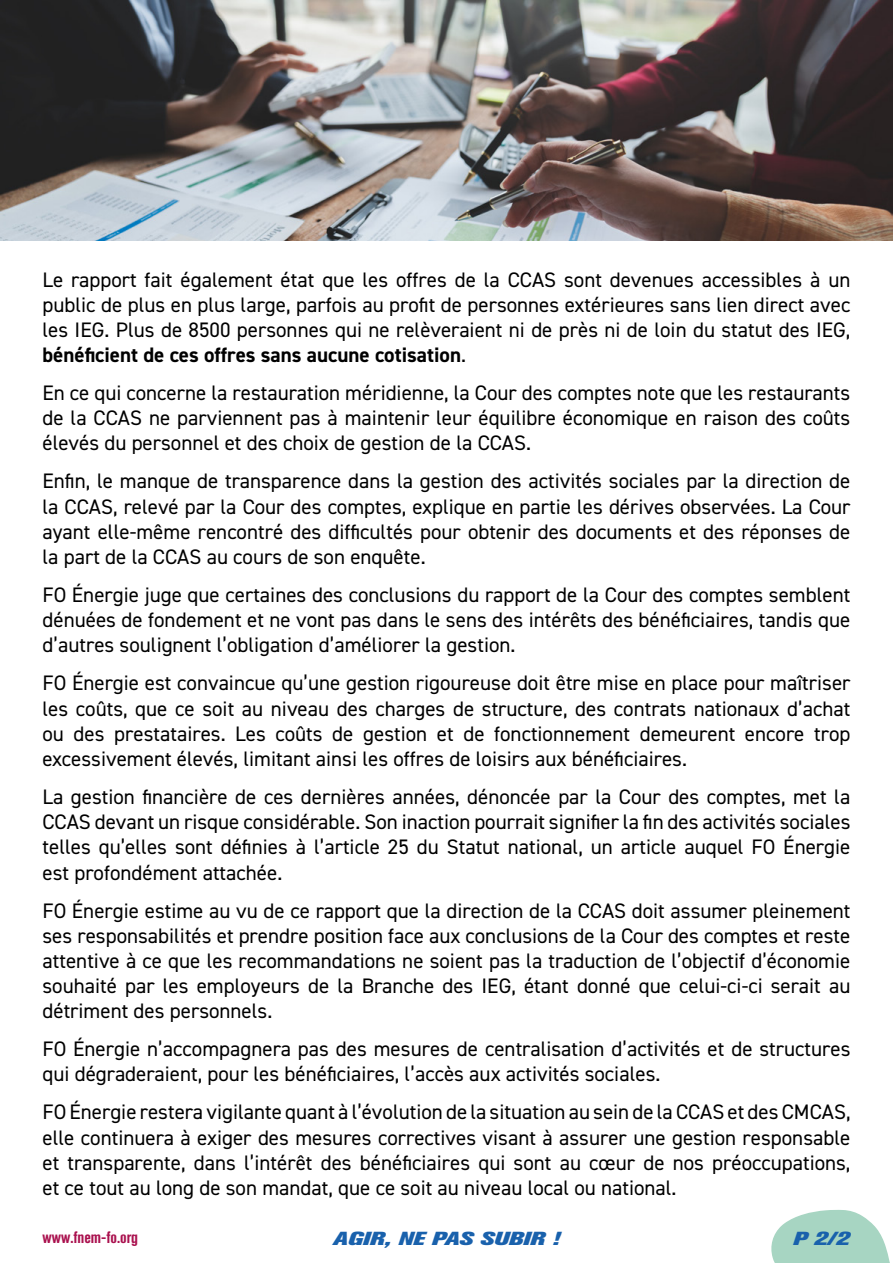
<style>
.page{position:relative;width:893px;height:1263px;background:#fff}
.page>*{position:absolute;margin:0;border:0;box-sizing:border-box;transform-origin:0 0}
.t1{font:21px/25.2px "DIN2014";color:#000;text-align:justify}
.t2{font:italic 800 18.75px "Akzidenz Grotesk Pro";color:#1961ac;scale:1.4 1}
.t3{font:700 condensed 16.5px "Akzidenz Grotesk Pro";color:#aa124f}
.s1{font-weight:700}
</style>
<div class="page">
<svg style="left:771px;top:1210px;width:119px;height:53px"></svg>
<img style="left:0;top:0;width:893px;height:240px">
<p class="t1" style="left:43px;top:266px;width:809px">Le rapport fait également état que les offres de la CCAS sont devenues accessibles à un public de plus en plus large, parfois au profit de personnes extérieures sans lien direct avec les IEG. Plus de 8500 personnes qui ne relèveraient ni de près ni de loin du statut des IEG, <span class="s1">bénéficient de ces offres sans aucune cotisation</span>.</p>
<p class="t1" style="left:43px;top:380px;width:809px">En ce qui concerne la restauration méridienne, la Cour des comptes note que les restaurants de la CCAS ne parviennent pas à maintenir leur équilibre économique en raison des coûts élevés du personnel et des choix de gestion de la CCAS.</p>
<p class="t1" style="left:43px;top:468px;width:809px">Enfin, le manque de transparence dans la gestion des activités sociales par la direction de la CCAS, relevé par la Cour des comptes, explique en partie les dérives observées. La Cour ayant elle-même rencontré des difficultés pour obtenir des documents et des réponses de la part de la CCAS au cours de son enquête.</p>
<p class="t1" style="left:43px;top:582px;width:809px">FO Énergie juge que certaines des conclusions du rapport de la Cour des comptes semblent dénuées de fondement et ne vont pas dans le sens des intérêts des bénéficiaires, tandis que d’autres soulignent l’obligation d’améliorer la gestion.</p>
<p class="t1" style="left:43px;top:670px;width:809px">FO Énergie est convaincue qu’une gestion rigoureuse doit être mise en place pour maîtriser les coûts, que ce soit au niveau des charges de structure, des contrats nationaux d’achat ou des prestataires. Les coûts de gestion et de fonctionnement demeurent encore trop excessivement élevés, limitant ainsi les offres de loisirs aux bénéficiaires.</p>
<p class="t1" style="left:43px;top:784px;width:809px">La gestion financière de ces dernières années, dénoncée par la Cour des comptes, met la CCAS devant un risque considérable. Son inaction pourrait signifier la fin des activités sociales telles qu’elles sont définies à l’article 25 du Statut national, un article auquel FO Énergie est profondément attachée.</p>
<p class="t1" style="left:43px;top:897px;width:809px">FO Énergie estime au vu de ce rapport que la direction de la CCAS doit assumer pleinement ses responsabilités et prendre position face aux conclusions de la Cour des comptes et reste attentive à ce que les recommandations ne soient pas la traduction de l’objectif d’économie souhaité par les employeurs de la Branche des IEG, étant donné que celui-ci-ci serait au détriment des personnels.</p>
<p class="t1" style="left:43px;top:1036px;width:809px">FO Énergie n’accompagnera pas des mesures de centralisation d’activités et de structures qui dégraderaient, pour les bénéficiaires, l’accès aux activités sociales.</p>
<p class="t1" style="left:43px;top:1099px;width:809px">FO Énergie restera vigilante quant à l’évolution de la situation au sein de la CCAS et des CMCAS, elle continuera à exiger des mesures correctives visant à assurer une gestion responsable et transparente, dans l’intérêt des bénéficiaires qui sont au cœur de nos préoccupations, et ce tout au long de son mandat, que ce soit au niveau local ou national.</p>
<p class="t3" style="left:43px;top:1227px;width:97px">www.fnem-fo.org</p>
<p class="t2" style="left:333px;top:1226px;width:163px">AGIR, NE PAS SUBIR !</p>
<p class="t2" style="left:793px;top:1226px;width:42px">P 2/2</p>
</div>
